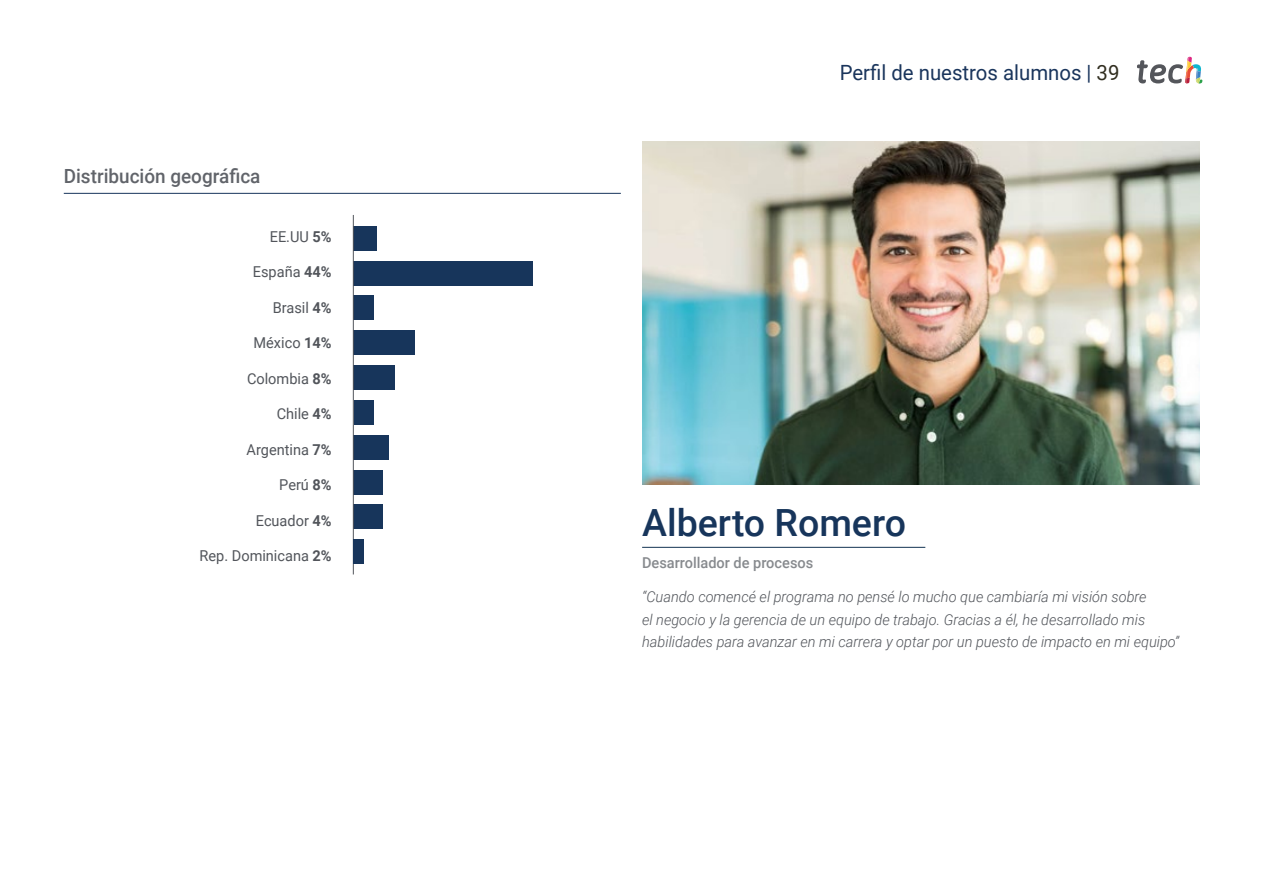
<style>
.page{position:relative;width:1263px;height:893px;background:#fff}
.page>*{position:absolute;margin:0;border:0;box-sizing:border-box;transform-origin:0 0}
.t1{font:500 37.5px "Roboto";color:#17355b}
.t2{font:21px "Roboto";color:#1a355c}
.t3{font:500 19.5px "Roboto";color:#61646a}
.t4{font:italic 300 15px/22.5px "Roboto";color:#52555b}
.t5{font:15px "Roboto";color:#52555b}
.t6{font:500 15px "Roboto";color:#878a8e}
.s1{font-weight:700}
.s2{color:#312e20}
</style>
<div class="page">
<svg style="left:1137px;top:57px;width:65px;height:27px"></svg>
<hr style="left:64px;top:193px;width:557px;height:1px;background:#17355b">
<hr style="left:642px;top:547px;width:283px;height:1px;background:#123352">
<img style="left:642px;top:141px;width:557px;height:343px">
<div style="left:353px;top:226px;width:23px;height:25px;background:#17355b"></div>
<div style="left:353px;top:435px;width:36px;height:25px;background:#17355b"></div>
<div style="left:353px;top:261px;width:180px;height:24px;background:#17355b"></div>
<div style="left:353px;top:470px;width:30px;height:24px;background:#17355b"></div>
<div style="left:353px;top:330px;width:61px;height:25px;background:#17355b"></div>
<div style="left:353px;top:504px;width:30px;height:25px;background:#17355b"></div>
<div style="left:353px;top:296px;width:20px;height:24px;background:#17355b"></div>
<div style="left:353px;top:365px;width:42px;height:25px;background:#17355b"></div>
<div style="left:354px;top:400px;width:19px;height:25px;background:#17355b"></div>
<hr style="left:353px;top:215px;width:1px;height:359px;background:#52555b">
<div style="left:354px;top:539px;width:10px;height:25px;background:#17355b"></div>
<h3 class="t3" style="left:64px;top:162px;width:198px">Distribución geográfica</h3>
<p class="t5" style="left:270px;top:226px;width:63px">EE.UU <span class="s1">5%</span></p>
<p class="t5" style="left:253px;top:261px;width:80px">España <span class="s1">44%</span></p>
<p class="t5" style="left:273px;top:297px;width:60px">Brasil <span class="s1">4%</span></p>
<p class="t5" style="left:254px;top:332px;width:80px">México <span class="s1">14%</span></p>
<p class="t5" style="left:247px;top:368px;width:86px">Colombia <span class="s1">8%</span></p>
<p class="t5" style="left:277px;top:403px;width:56px">Chile <span class="s1">4%</span></p>
<p class="t5" style="left:247px;top:439px;width:87px">Argentina <span class="s1">7%</span></p>
<p class="t5" style="left:279px;top:474px;width:54px">Perú <span class="s1">8%</span></p>
<p class="t5" style="left:256px;top:510px;width:77px">Ecuador <span class="s1">4%</span></p>
<p class="t5" style="left:200px;top:545px;width:134px">Rep. Dominicana <span class="s1">2%</span></p>
<h2 class="t2" style="left:840px;top:57px;width:281px">Perfil de nuestros alumnos | <span class="s2">39</span></h2>
<h1 class="t1" style="left:642px;top:496px;width:265px">Alberto Romero</h1>
<p class="t6" style="left:642px;top:552px;width:173px">Desarrollador de procesos</p>
<p class="t4" style="left:642px;top:585px;width:539px">“Cuando comencé el programa no pensé lo mucho que cambiaría mi visión sobre<br>el negocio y la gerencia de un equipo de trabajo. Gracias a él, he desarrollado mis habilidades para avanzar en mi carrera y optar por un puesto de impacto en mi equipo”</p>
</div>
